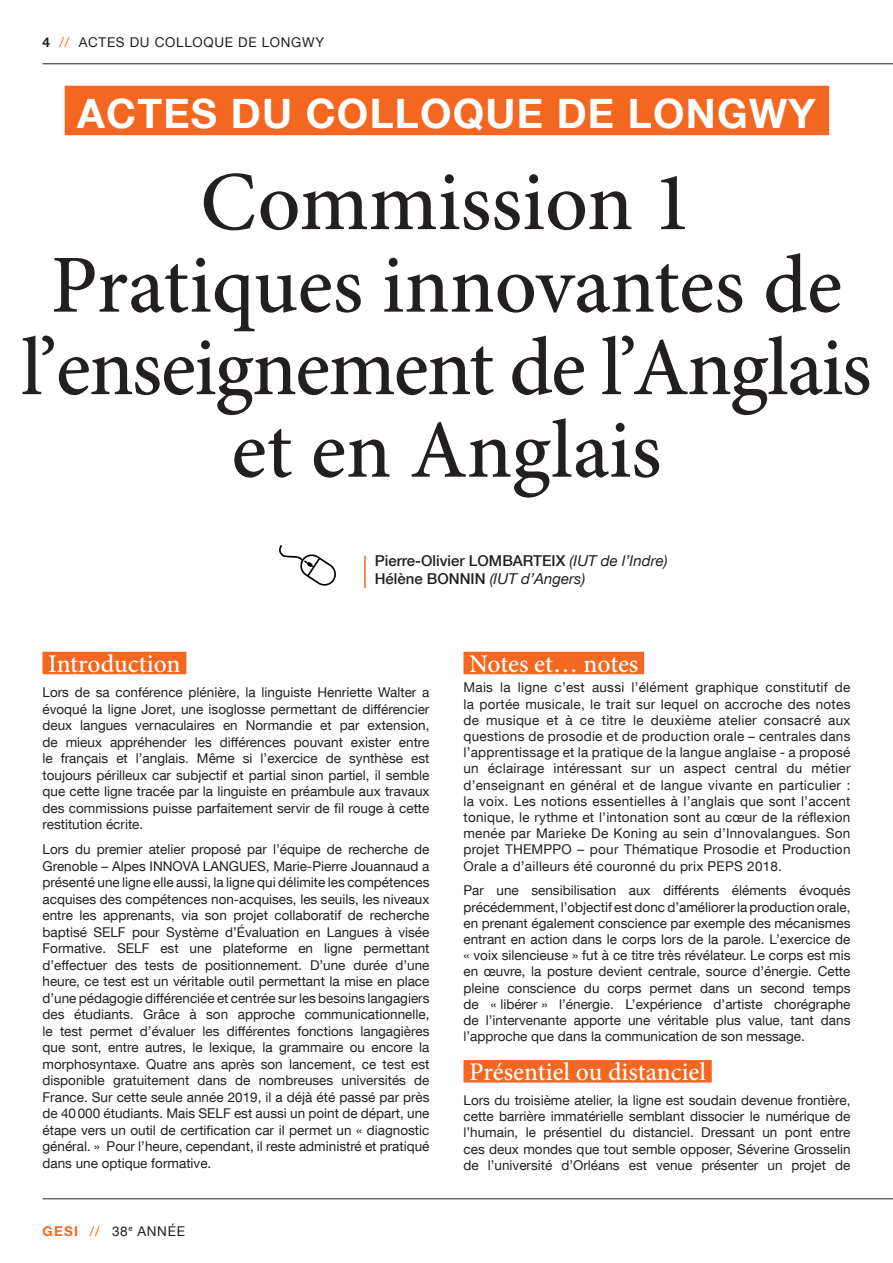
<style>
.page{position:relative;width:893px;height:1263px;background:#fff}
.page>*{position:absolute;margin:0;border:0;box-sizing:border-box;transform-origin:0 0}
.t1{font:500 84px "Minion Pro";color:#231f20}
.t2{font:500 82.5px/82.5px "Minion Pro";letter-spacing:-.01em;color:#231f20;text-align:center}
.t3{font:700 40.5px "Helvetica Neue LT Com";letter-spacing:.03em;color:#fff}
.t4{font:500 25.5px "Minion Pro";letter-spacing:-.005em;color:#fff}
.t5{font:500 15px/18px "Helvetica Neue LT Com";color:#231f20}
.t6{font:13.5px/16.5px "Helvetica Neue LT Com";color:#231f20;text-align:justify}
.t7{font:13.5px "Helvetica Neue LT Com";letter-spacing:.05em;color:#231f20}
.s1{font-weight:700}
.s2{color:#f36721}
.s3{font-weight:400;font-style:italic}
.s4{font-weight:700;color:#f36721}
</style>
<div class="page">
<hr style="left:43px;top:63px;width:850px;height:1px;background:#231f20">
<hr style="left:43px;top:1198px;width:850px;height:1px;background:#231f20">
<div style="left:65px;top:86px;width:764px;height:49px;background:#f36721"></div>
<hr style="left:364px;top:556px;width:2px;height:32px;background:#f36721">
<svg style="left:279px;top:545px;width:57px;height:41px"></svg>
<div style="left:43px;top:652px;width:143px;height:22px;background:#f36721"></div>
<div style="left:463px;top:652px;width:181px;height:22px;background:#f36721"></div>
<div style="left:463px;top:1060px;width:249px;height:22px;background:#f36721"></div>
<p class="t7" style="left:43px;top:34px;width:283px"><span class="s1">4</span> <span class="s2">//</span> ACTES DU COLLOQUE DE LONGWY</p>
<h3 class="t3" style="left:77px;top:88px;width:740px">ACTES DU COLLOQUE DE LONGWY</h3>
<h1 class="t1" style="left:200px;top:152px;width:494px">Commission 1</h1>
<h2 class="t2" style="left:21px;top:247px;width:852px">Pratiques innovantes de<br>l’ enseignement de l’ Anglais et en Anglais</h2>
<p class="t5" style="left:375px;top:551px;width:294px">Pierre-Olivier LOMBARTEIX <span class="s3">(IUT de l’Indre)<br></span>Hélène BONNIN <span class="s3">(IUT d’Angers)</span></p>
<h3 class="t4" style="left:48px;top:649px;width:134px">Introduction</h3>
<p class="t6" style="left:43px;top:684px;width:388px">Lors de sa conférence plénière, la linguiste Henriette Walter a évoqué la ligne Joret, une isoglosse permettant de différencier deux langues vernaculaires en Normandie et par extension, de mieux appréhender les différences pouvant exister entre le français et l’anglais. Même si l’exercice de synthèse est toujours périlleux car subjectif et partial sinon partiel, il semble que cette ligne tracée par la linguiste en préambule aux travaux des commissions puisse parfaitement servir de fil rouge à cette restitution écrite.</p>
<p class="t6" style="left:43px;top:841px;width:388px">Lors du premier atelier proposé par l’équipe de recherche de Grenoble – Alpes INNOVA LANGUES, Marie-Pierre Jouannaud a présenté une ligne elle aussi, la ligne qui délimite les compétences acquises des compétences non-acquises, les seuils, les niveaux entre les apprenants, via son projet collaboratif de recherche baptisé SELF pour Système d’Évaluation en Langues à visée Formative. SELF est une plateforme en ligne permettant d’effectuer des tests de positionnement. D’une durée d’une heure, ce test est un véritable outil permettant la mise en place d’une pédagogie différenciée et centrée sur les besoins langagiers des étudiants. Grâce à son approche communicationnelle, le test permet d’évaluer les différentes fonctions langagières que sont, entre autres, le lexique, la grammaire ou encore la morphosyntaxe. Quatre ans après son lancement, ce test est disponible gratuitement dans de nombreuses universités de France. Sur cette seule année 2019, il a déjà été passé par près de 40000 étudiants. Mais SELF est aussi un point de départ, une étape vers un outil de certification car il permet un « diagnostic général. » Pour l’heure, cependant, il reste administré et pratiqué dans une optique formative.</p>
<p class="t6" style="left:43px;top:1222px;width:144px"><span class="s4">GESI</span> <span class="s2">//</span> 38<sup>e</sup> ANNÉE</p>
<h3 class="t4" style="left:469px;top:649px;width:171px">Notes et… notes</h3>
<p class="t6" style="left:463px;top:679px;width:388px">Mais la ligne c’est aussi l’élément graphique constitutif de la portée musicale, le trait sur lequel on accroche des notes de musique et à ce titre le deuxième atelier consacré aux questions de prosodie et de production orale – centrales dans l’apprentissage et la pratique de la langue anglaise - a proposé un éclairage intéressant sur un aspect central du métier d’enseignant en général et de langue vivante en particulier : la voix. Les notions essentielles à l’anglais que sont l’accent tonique, le rythme et l’intonation sont au cœur de la réflexion menée par Marieke De Koning au sein d’Innovalangues. Son projet THEMPPO – pour Thématique Prosodie et Production Orale a d’ailleurs été couronné du prix PEPS 2018.</p>
<p class="t6" style="left:463px;top:882px;width:388px">Par une sensibilisation aux différents éléments évoqués précédemment, l’objectif est donc d’améliorer la production orale, en prenant également conscience par exemple des mécanismes entrant en action dans le corps lors de la parole. L’exercice de « voix silencieuse » fut à ce titre très révélateur. Le corps est mis en œuvre, la posture devient centrale, source d’énergie. Cette pleine conscience du corps permet dans un second temps de « libérer » l’énergie. L’expérience d’artiste chorégraphe de l’intervenante apporte une véritable plus value, tant dans l’approche que dans la communication de son message.</p>
<h3 class="t4" style="left:469px;top:1057px;width:238px">Présentiel ou distanciel</h3>
<p class="t6" style="left:463px;top:1092px;width:388px">Lors du troisième atelier, la ligne est soudain devenue frontière, cette barrière immatérielle semblant dissocier le numérique de l’humain, le présentiel du distanciel. Dressant un pont entre ces deux mondes que tout semble opposer, Séverine Grosselin de l’université d’Orléans est venue présenter un projet de</p>
</div>
